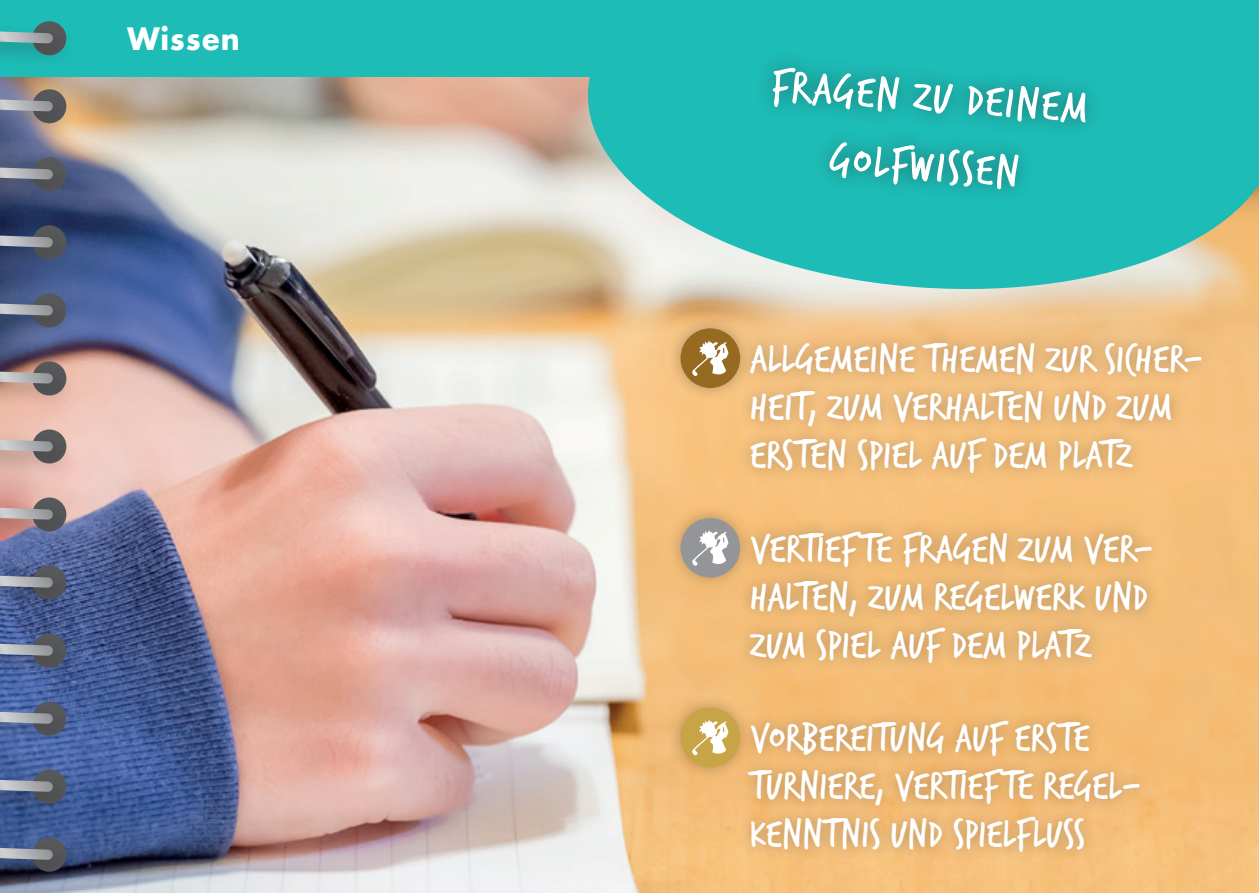
<style>
.page{position:relative;width:1259px;height:893px;background:#fff}
.page>*{position:absolute;margin:0;border:0;box-sizing:border-box;transform-origin:0 0}
.t1{font:48px/69px "Trash Hand";color:#fff;text-align:center}
.t2{font:42px/48px "Trash Hand";letter-spacing:.015em;color:#fff}
.t3{font:700 30px "Futura LT";letter-spacing:.04em;color:#fff;scale:.96 1}
</style>
<div class="page">
<img style="left:0;top:77px;width:1259px;height:816px">
<div style="left:0;top:0;width:1259px;height:77px;background:#1dbcb6"></div>
<svg style="left:581px;top:77px;width:678px;height:224px;background:#60c5bb"></svg>
<svg style="left:747px;top:63px;width:360px;height:154px;background:#1db3ad"></svg>
<div style="left:666px;top:694px;width:486px;height:171px;background:#231f20;opacity:.3"></div>
<div style="left:680px;top:708px;width:60px;height:59px;background:#c7a445;border-radius:50%"></div>
<svg style="left:692px;top:720px;width:36px;height:35px"></svg>
<div style="left:666px;top:314px;width:549px;height:172px;background:#231f20;opacity:.3"></div>
<div style="left:680px;top:328px;width:60px;height:60px;background:#966b21;border-radius:50%"></div>
<svg style="left:692px;top:340px;width:36px;height:36px"></svg>
<div style="left:666px;top:504px;width:499px;height:172px;background:#231f20;opacity:.3"></div>
<div style="left:680px;top:518px;width:60px;height:60px;background:#939598;border-radius:50%"></div>
<svg style="left:692px;top:530px;width:36px;height:36px"></svg>
<div style="left:32px;top:838px;width:34px;height:34px;background:#57585a;border-radius:50%"></div>
<div style="left:0;top:839px;width:77px;height:46px;background:#231f20;opacity:.3"></div>
<svg style="left:0;top:848px;width:53px;height:12px"></svg>
<div style="left:32px;top:770px;width:34px;height:34px;background:#57585a;border-radius:50%"></div>
<div style="left:0;top:771px;width:77px;height:46px;background:#231f20;opacity:.3"></div>
<svg style="left:0;top:780px;width:53px;height:12px"></svg>
<div style="left:32px;top:702px;width:34px;height:34px;background:#57585a;border-radius:50%"></div>
<div style="left:0;top:703px;width:77px;height:46px;background:#231f20;opacity:.3"></div>
<svg style="left:0;top:712px;width:53px;height:12px"></svg>
<div style="left:32px;top:634px;width:34px;height:34px;background:#57585a;border-radius:50%"></div>
<div style="left:0;top:635px;width:77px;height:45px;background:#231f20;opacity:.3"></div>
<svg style="left:0;top:644px;width:53px;height:12px"></svg>
<div style="left:32px;top:566px;width:34px;height:34px;background:#57585a;border-radius:50%"></div>
<div style="left:0;top:567px;width:77px;height:45px;background:#231f20;opacity:.3"></div>
<svg style="left:0;top:576px;width:53px;height:12px"></svg>
<svg style="left:32px;top:497px;width:34px;height:34px"></svg>
<div style="left:0;top:499px;width:77px;height:45px;background:#231f20;opacity:.3"></div>
<svg style="left:0;top:508px;width:53px;height:12px"></svg>
<div style="left:0;top:431px;width:77px;height:45px;background:#231f20;opacity:.3"></div>
<svg style="left:0;top:440px;width:53px;height:12px"></svg>
<div style="left:0;top:363px;width:77px;height:45px;background:#231f20;opacity:.3"></div>
<div style="left:0;top:295px;width:77px;height:45px;background:#231f20;opacity:.3"></div>
<div style="left:0;top:227px;width:77px;height:45px;background:#231f20;opacity:.3"></div>
<div style="left:0;top:159px;width:77px;height:45px;background:#231f20;opacity:.3"></div>
<svg style="left:32px;top:89px;width:34px;height:34px"></svg>
<div style="left:0;top:91px;width:77px;height:45px;background:#231f20;opacity:.3"></div>
<svg style="left:0;top:100px;width:53px;height:331px;background:#6f6f85"></svg>
<svg style="left:32px;top:21px;width:34px;height:34px"></svg>
<div style="left:0;top:23px;width:77px;height:45px;background:#231f20;opacity:.3"></div>
<svg style="left:0;top:31px;width:53px;height:12px"></svg>
<p class="t3" style="left:128px;top:18px;width:118px">Wissen</p>
<p class="t1" style="left:774px;top:53px;width:318px;rotate:4deg">Fragen zu Deinem<br>Golfwissen</p>
<p class="t2" style="left:750px;top:336px;width:454px">Allgemeine Themen zur Sicher&shy;heit, zum Verhalten und zum ersten Spiel auf dem Platz</p>
<p class="t2" style="left:750px;top:526px;width:404px">Vertiefte Fragen zum Ver&shy;halten, zum Regelwerk und zum Spiel auf dem Platz</p>
<p class="t2" style="left:750px;top:716px;width:392px">Vorbereitung auf erste<br>Turniere, vertiefte Regel&shy;kenntnis und Spielfluss</p>
</div>
